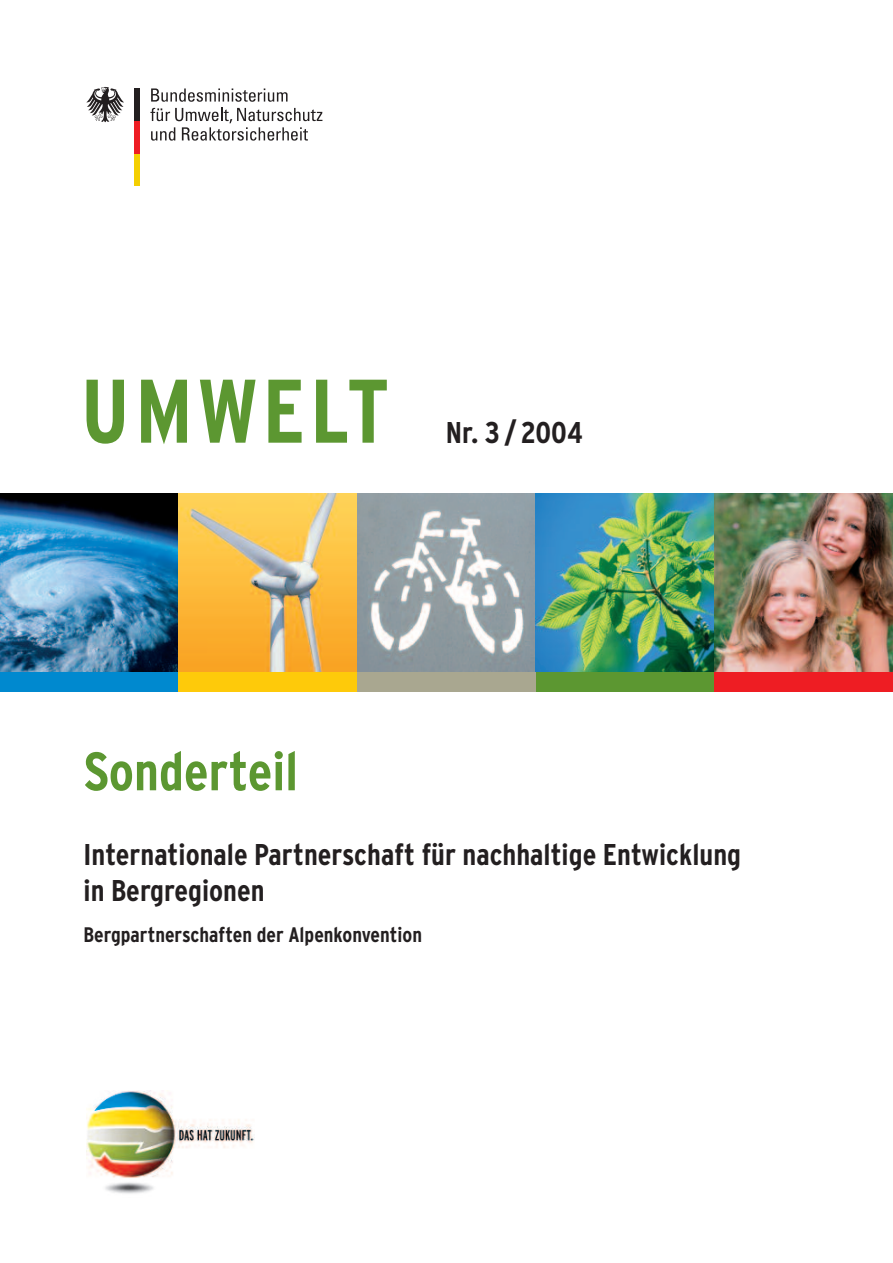
<style>
.page{position:relative;width:893px;height:1263px;background:#fff}
.page>*{position:absolute;margin:0;border:0;box-sizing:border-box;transform-origin:0 0}
.t1{font:700 condensed 90px "Interstate";letter-spacing:.06em;color:#5c9731}
.t2{font:700 condensed 54px "Interstate";color:#5c9731}
.t3{font:700 condensed 30px/36px "Interstate";color:#231f20}
.t4{font:700 condensed 21px "Interstate";color:#231f20}
</style>
<div class="page">
<div style="left:0;top:672px;width:179px;height:20px;background:#0089cf"></div>
<div style="left:179px;top:672px;width:178px;height:20px;background:#feca0a"></div>
<div style="left:357px;top:672px;width:179px;height:20px;background:#a9a790"></div>
<div style="left:536px;top:672px;width:178px;height:20px;background:#5c9731"></div>
<div style="left:714px;top:672px;width:179px;height:20px;background:#ee1d23"></div>
<svg style="left:150px;top:108px;width:172px;height:33px"></svg>
<svg style="left:151px;top:88px;width:137px;height:14px"></svg>
<div style="left:134px;top:153px;width:6px;height:33px;background:#f4cf02"></div>
<div style="left:134px;top:121px;width:6px;height:32px;background:#ee1d23"></div>
<div style="left:134px;top:89px;width:6px;height:32px;background:#231f20"></div>
<svg style="left:86px;top:87px;width:38px;height:35px"></svg>
<img style="left:86px;top:1090px;width:168px;height:104px">
<img style="left:0;top:493px;width:179px;height:179px">
<svg style="left:179px;top:493px;width:178px;height:179px;background:#efbb54"></svg>
<svg style="left:357px;top:493px;width:179px;height:179px;background:#a0aaaf"></svg>
<img style="left:536px;top:493px;width:178px;height:179px">
<img style="left:714px;top:493px;width:179px;height:179px">
<h1 class="t1" style="left:81px;top:359px;width:310px">UMWELT</h1>
<p class="t3" style="left:446px;top:414px;width:138px">Nr. 3 / 2004</p>
<h2 class="t2" style="left:84px;top:740px;width:216px">Sonderteil</h2>
<p class="t3" style="left:84px;top:836px;width:659px">Internationale Partnerschaft für nachhaltige Entwicklung in Bergregionen</p>
<p class="t4" style="left:84px;top:923px;width:340px">Bergpartnerschaften der Alpenkonvention</p>
</div>
